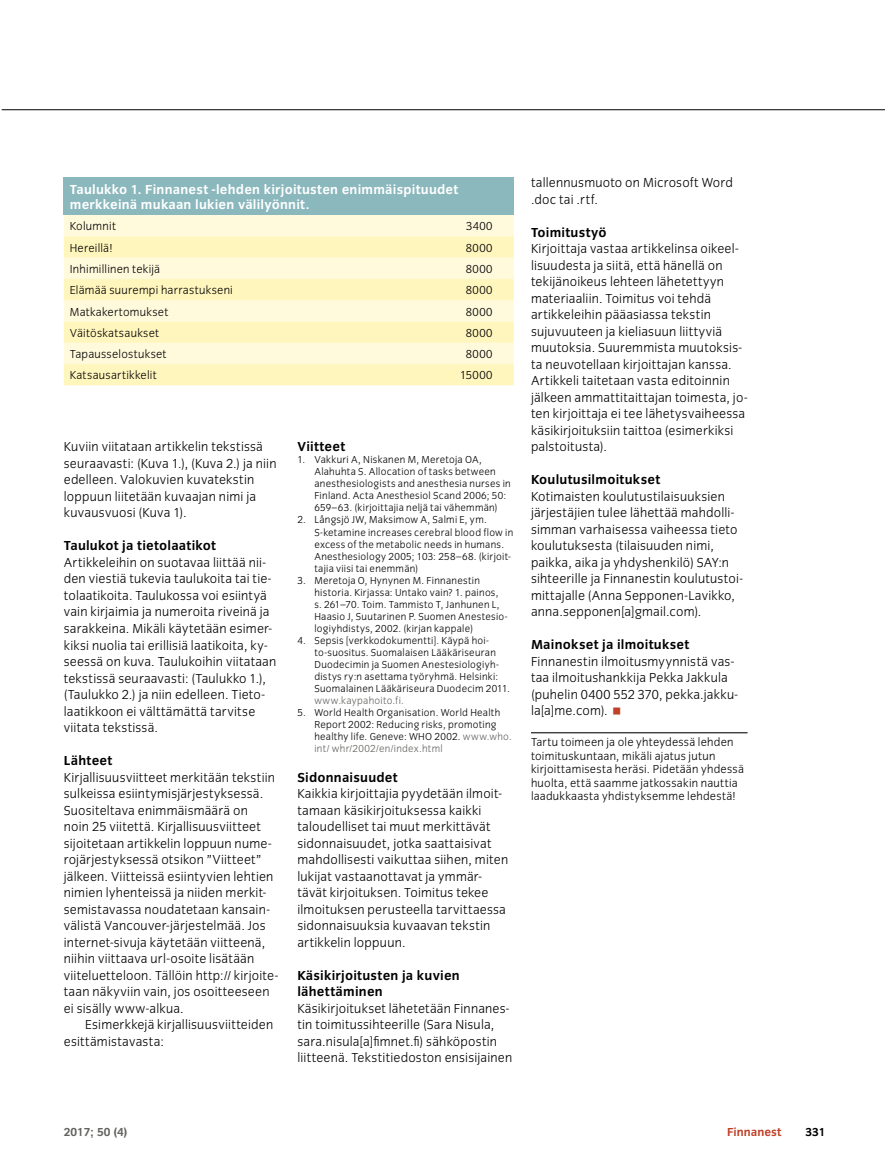
<style>
.page{position:relative;width:885px;height:1174px;background:#fff}
.page>*{position:absolute;margin:0;border:0;box-sizing:border-box;transform-origin:0 0}
.t1{font:300 13.5px/16.5px "Congress Sans";letter-spacing:.015em;color:#000}
.t2{font:700 13.5px/16.5px "Congress Sans";letter-spacing:.015em;color:#000}
.t3{font:700 13.5px/15px "Congress Sans";letter-spacing:.015em;color:#fff}
.t4{font:300 12px/13.5px "Congress Sans";letter-spacing:.02em;color:#000}
.t5{font:700 12px "Congress Sans";color:#636361}
.t6{font:700 12px "Congress Sans";color:#be4026}
.t7{font:700 12px "Congress Sans";color:#000}
.t8{font:300 10.5px/12px "Congress Sans";letter-spacing:.025em;color:#000}
.t9{font:300 10.5px "Congress Sans";letter-spacing:.025em;color:#636361}
.s1{color:#636361}
</style>
<div class="page">
<hr style="left:2px;top:109px;width:882px;height:1px;background:#000">
<hr style="left:531px;top:732px;width:216px;height:1px;background:#000">
<div style="left:64px;top:178px;width:449px;height:37px;background:#8bb8bd"></div>
<div style="left:64px;top:215px;width:449px;height:21px;background:#fffadc"></div>
<svg style="left:64px;top:236px;width:449px;height:149px;background:#fff7cb"></svg>
<p class="t3" style="left:70px;top:182px;width:390px">Taulukko 1. Finnanest -lehden kirjoitusten enimmäispituudet merkkeinä mukaan lukien välilyönnit.</p>
<p class="t4" style="left:70px;top:220px;width:48px">Kolumnit</p>
<p class="t4" style="left:466px;top:220px;width:28px">3400</p>
<p class="t4" style="left:70px;top:241px;width:44px">Hereillä!</p>
<p class="t4" style="left:466px;top:241px;width:28px">8000</p>
<p class="t4" style="left:70px;top:262px;width:92px">Inhimillinen tekijä</p>
<p class="t4" style="left:466px;top:262px;width:28px">8000</p>
<p class="t4" style="left:70px;top:283px;width:164px">Elämää suurempi harrastukseni</p>
<p class="t4" style="left:466px;top:283px;width:28px">8000</p>
<p class="t4" style="left:70px;top:305px;width:100px">Matkakertomukset</p>
<p class="t4" style="left:466px;top:305px;width:28px">8000</p>
<p class="t4" style="left:70px;top:326px;width:91px">Väitöskatsaukset</p>
<p class="t4" style="left:466px;top:326px;width:28px">8000</p>
<p class="t4" style="left:70px;top:347px;width:98px">Tapausselostukset</p>
<p class="t4" style="left:466px;top:347px;width:28px">8000</p>
<p class="t4" style="left:70px;top:369px;width:88px">Katsausartikkelit</p>
<p class="t4" style="left:460px;top:369px;width:34px">15000</p>
<p class="t1" style="left:64px;top:439px;width:214px">Kuviin viitataan artikkelin tekstissä seuraavasti: (Kuva 1.), (Kuva 2.) ja niin edelleen. Valokuvien kuvatekstin loppuun liitetään kuvaajan nimi ja kuvausvuosi (Kuva 1).</p>
<p class="t2" style="left:64px;top:537px;width:154px">Taulukot ja tietolaatikot</p>
<p class="t1" style="left:64px;top:554px;width:214px">Artikkeleihin on suotavaa liittää nii&shy;den viestiä tukevia taulukoita tai tie&shy;tolaatikoita. Taulukossa voi esiintyä vain kirjaimia ja numeroita riveinä ja sarakkeina. Mikäli käytetään esimer&shy;kiksi nuolia tai erillisiä laatikoita, ky&shy;seessä on kuva. Taulukoihin viitataan tekstissä seuraavasti: (Taulukko 1.), (Taulukko 2.) ja niin edelleen. Tieto&shy;laatikkoon ei välttämättä tarvitse viitata tekstissä.</p>
<p class="t2" style="left:64px;top:752px;width:50px">Lähteet</p>
<p class="t1" style="left:64px;top:769px;width:216px">Kirjallisuusviitteet merkitään tekstiin sulkeissa esiintymisjärjestyksessä.<br>Suositeltava enimmäismäärä on<br>noin 25 viitettä. Kirjallisuusviitteet sijoitetaan artikkelin loppuun nume&shy;rojärjestyksessä otsikon ”Viitteet” jälkeen. Viitteissä esiintyvien lehtien nimien lyhenteissä ja niiden merkit&shy;semistavassa noudatetaan kansain&shy;välistä Vancouver-järjestelmää. Jos internet-sivuja käytetään viitteenä, niihin viittaava url-osoite lisätään viiteluetteloon. Tällöin http:// kirjoite&shy;taan näkyviin vain, jos osoitteeseen ei sisälly www-alkua.</p>
<p class="t1" style="left:64px;top:1016px;width:211px;text-indent:21px">Esimerkkejä kirjallisuusviitteiden esittämistavasta:</p>
<p class="t2" style="left:297px;top:438px;width:49px">Viitteet</p>
<p class="t8" style="left:314px;top:454px;width:198px;text-indent:-17px">1. Vakkuri A, Niskanen M, Meretoja OA, Alahuhta S. Allocation of tasks between anesthesiologists and anesthesia nurses in Finland. Acta Anesthesiol Scand 2006; 50:<br>659–63. (kirjoittajia neljä tai vähemmän)</p>
<p class="t8" style="left:314px;top:514px;width:200px;text-indent:-17px">2. Långsjö JW, Maksimow A, Salmi E, ym.<br>S-ketamine increases cerebral blood flow in excess of the metabolic needs in humans.<br>Anesthesiology 2005; 103: 258–68. (kirjoit&shy;tajia viisi tai enemmän)</p>
<p class="t8" style="left:314px;top:574px;width:194px;text-indent:-17px">3. Meretoja O, Hynynen M. Finnanestin historia. Kirjassa: Untako vain? 1. painos, s. 261–70. Toim. Tammisto T, Janhunen L, Haasio J, Suutarinen P. Suomen Anestesio&shy;logiyhdistys, 2002. (kirjan kappale)</p>
<p class="t8" style="left:314px;top:634px;width:197px;text-indent:-17px">4. Sepsis [verkkodokumentti]. Käypä hoi&shy;to-suositus. Suomalaisen Lääkäriseuran Duodecimin ja Suomen Anestesiologiyh&shy;distys ry:n asettama työryhmä. Helsinki:<br>Suomalainen Lääkäriseura Duodecim 2011.</p>
<p class="t9" style="left:314px;top:694px;width:91px">www.kaypahoito.fi.</p>
<p class="t8" style="left:314px;top:706px;width:199px;text-indent:-17px">5. World Health Organisation. World Health Report 2002: Reducing risks, promoting healthy life. Geneve: WHO 2002. <span class="s1">www.who. int/ whr/2002/en/index.html</span></p>
<p class="t2" style="left:297px;top:769px;width:102px">Sidonnaisuudet</p>
<p class="t1" style="left:297px;top:785px;width:212px">Kaikkia kirjoittajia pyydetään ilmoit&shy;tamaan käsikirjoituksessa kaikki taloudelliset tai muut merkittävät sidonnaisuudet, jotka saattaisivat mahdollisesti vaikuttaa siihen, miten lukijat vastaanottavat ja ymmär&shy;tävät kirjoituksen. Toimitus tekee ilmoituksen perusteella tarvittaessa sidonnaisuuksia kuvaavan tekstin artikkelin loppuun.</p>
<p class="t2" style="left:297px;top:966px;width:164px">Käsikirjoitusten ja kuvien lähettäminen</p>
<p class="t1" style="left:297px;top:1000px;width:216px">Käsikirjoitukset lähetetään Finnanes&shy;tin toimitussihteerille (Sara Nisula, sara.nisula[a]fimnet.fi) sähköpostin liitteenä. Tekstitiedoston ensisijainen</p>
<p class="t1" style="left:531px;top:175px;width:203px">tallennusmuoto on Microsoft Word .doc tai .rtf.</p>
<p class="t2" style="left:531px;top:224px;width:77px">Toimitustyö</p>
<p class="t1" style="left:531px;top:241px;width:218px">Kirjoittaja vastaa artikkelinsa oikeel&shy;lisuudesta ja siitä, että hänellä on tekijänoikeus lehteen lähetettyyn materiaaliin. Toimitus voi tehdä artikkeleihin pääasiassa tekstin sujuvuuteen ja kieliasuun liittyviä muutoksia. Suuremmista muutoksis&shy;ta neuvotellaan kirjoittajan kanssa.<br>Artikkeli taitetaan vasta editoinnin jälkeen ammattitaittajan toimesta, jo&shy;ten kirjoittaja ei tee lähetysvaiheessa käsikirjoituksiin taittoa (esimerkiksi palstoitusta).</p>
<p class="t2" style="left:531px;top:471px;width:131px">Koulutusilmoitukset</p>
<p class="t1" style="left:531px;top:488px;width:213px">Kotimaisten koulutustilaisuuksien järjestäjien tulee lähettää mahdolli&shy;simman varhaisessa vaiheessa tieto koulutuksesta (tilaisuuden nimi, paikka, aika ja yhdyshenkilö) SAY:n sihteerille ja Finnanestin koulutustoi&shy;mittajalle (Anna Sepponen-Lavikko, anna.sepponen[a]gmail.com).</p>
<p class="t2" style="left:531px;top:636px;width:160px">Mainokset ja ilmoitukset</p>
<p class="t1" style="left:531px;top:653px;width:209px">Finnanestin ilmoitusmyynnistä vas&shy;taa ilmoitushankkija Pekka Jakkula (puhelin 0400 552 370, pekka.jakku&shy;la[a]me.com).</p>
<p class="t4" style="left:531px;top:735px;width:214px">Tartu toimeen ja ole yhteydessä lehden toimituskuntaan, mikäli ajatus jutun kirjoittamisesta heräsi. Pidetään yhdessä huolta, että saamme jatkossakin nauttia laadukkaasta yhdistyksemme lehdestä!</p>
<p class="t5" style="left:64px;top:1125px;width:65px">2017; 50 (4)</p>
<p class="t6" style="left:727px;top:1125px;width:56px">Finnanest</p>
<p class="t7" style="left:805px;top:1125px;width:22px">331</p>
</div>
